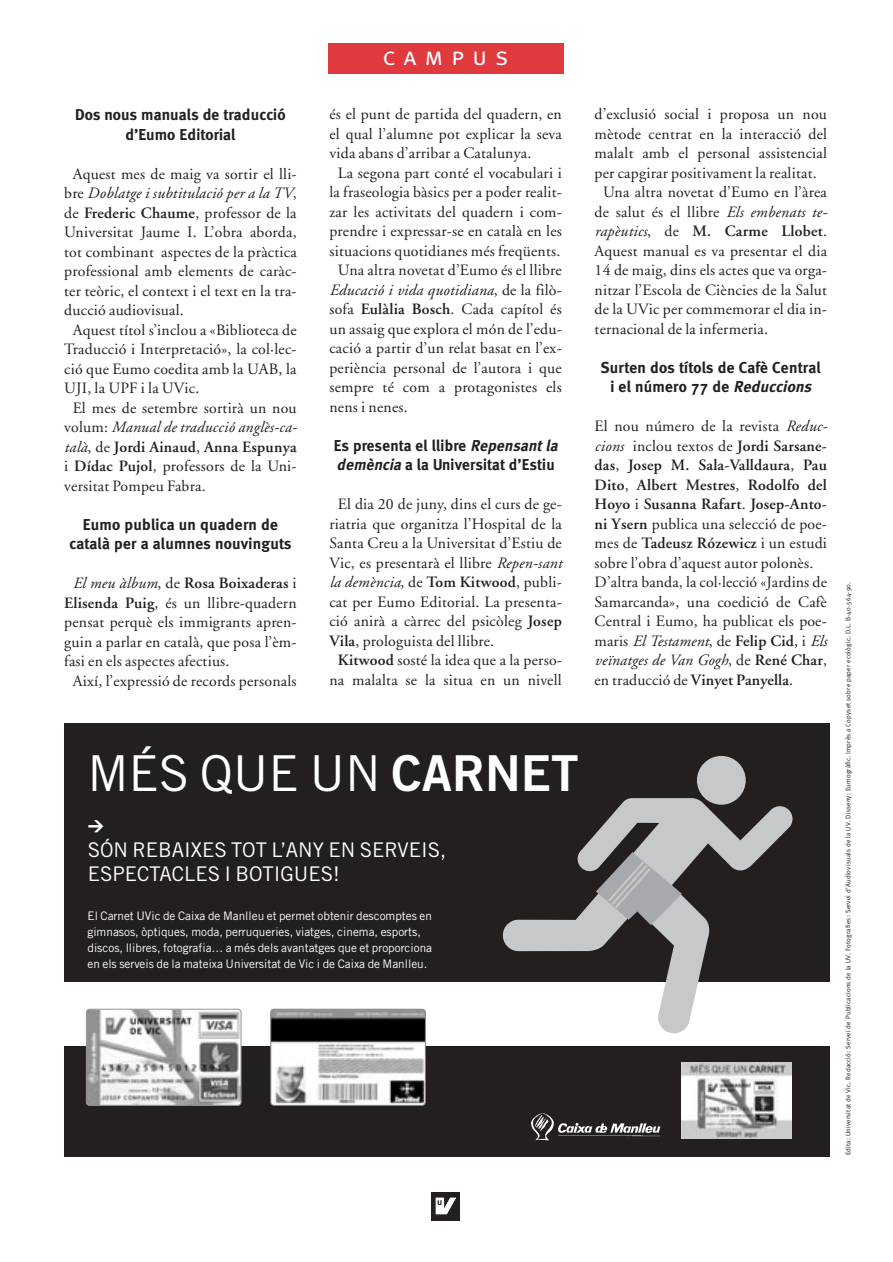
<style>
.page{position:relative;width:893px;height:1262px;background:#fff}
.page>*{position:absolute;margin:0;border:0;box-sizing:border-box;transform-origin:0 0}
.t1{font:49.5px "Trade Gothic";color:#fff}
.t2{font:25.5px "Meta Plus Normal Caps";letter-spacing:.32em;color:#fff}
.t3{font:20.25px/23.5px "Trade Gothic";color:#fff}
.t4{font:900 16.05px "DIN";color:#fff}
.t5{font:15.75px/19.5px "Adobe Garamond";letter-spacing:.015em;color:#231f1f}
.t6{font:700 15.75px/19.5px "Meta";letter-spacing:.015em;color:#231f1f;text-align:center}
.t7{font:italic 15.75px "Adobe Garamond";letter-spacing:.015em;color:#231f1f}
.t8{font:600 15.75px "Adobe Garamond";letter-spacing:.015em;color:#231f1f}
.t9{font:11.7px/16px "Trade Gothic";color:#fff}
.t10{font:8.7px "Meta Plus Bold Caps";color:#231f1f}
.t11{font:6.75px "Meta Normal";letter-spacing:.025em;color:#231f1f}
.s1{font-style:normal}
.s2{font-weight:600}
.s3{font-weight:400;font-style:italic}
.s4{font-weight:400}
.s5{font-style:italic}
.s6{font-weight:600;font-style:normal}
.s7{font-family:"Trade Gothic Bold Two"}
</style>
<div class="page">
<div style="left:431px;top:1192px;width:29px;height:28px;background:#231f1f"></div>
<svg style="left:436px;top:1197px;width:20px;height:17px"></svg>
<div style="left:328px;top:43px;width:235px;height:30px;background:#e0393e"></div>
<div style="left:64px;top:723px;width:765px;height:434px;background:#231f1f"></div>
<div style="left:60px;top:982px;width:774px;height:64px;background:#fff"></div>
<svg style="left:502px;top:798px;width:290px;height:235px"></svg>
<div style="left:697px;top:756px;width:48px;height:48px;background:#c7c8ca;border-radius:50%"></div>
<svg style="left:596px;top:852px;width:86px;height:73px;background:#a1a1a4"></svg>
<img style="left:271px;top:1009px;width:154px;height:96px;border-radius:3px">
<div style="left:270px;top:1009px;width:155px;height:96px;border:1px solid #808284;border-radius:3px"></div>
<img style="left:87px;top:1009px;width:154px;height:96px;border-radius:3px">
<div style="left:86px;top:1009px;width:155px;height:96px;border:1px solid #939497;border-radius:3px"></div>
<img style="left:531px;top:1113px;width:130px;height:28px">
<img style="left:681px;top:1062px;width:110px;height:76px">
<p class="t6" style="left:75px;top:107px;width:212px">Dos nous manuals de traducció d’Eumo Editorial</p>
<p class="t5" style="left:73px;top:165px;width:225px">Aquest mes de maig va sortir el lli-</p>
<p class="t7" style="left:64px;top:187px;width:234px"><span class="s1">bre</span> Doblatge i subtitulació per a la TV<span class="s1">,</span></p>
<p class="t5" style="left:64px;top:204px;width:234px">de <span class="s2">Frederic Chaume</span>, professor de la</p>
<p class="t5" style="left:64px;top:224px;width:234px">Universitat Jaume I. L’obra aborda,</p>
<p class="t5" style="left:64px;top:243px;width:234px">tot combinant aspectes de la pràctica</p>
<p class="t5" style="left:64px;top:263px;width:234px">professional amb elements de caràc-</p>
<p class="t5" style="left:64px;top:282px;width:234px">ter teòric, el context i el text en la tra-</p>
<p class="t5" style="left:64px;top:302px;width:121px">ducció audiovisual.</p>
<p class="t5" style="left:73px;top:321px;width:225px">Aquest títol s’inclou a «Biblioteca de</p>
<p class="t5" style="left:64px;top:341px;width:234px">Traducció i Interpretació», la col·lec-</p>
<p class="t5" style="left:64px;top:360px;width:234px">ció que Eumo coedita amb la UAB, la</p>
<p class="t5" style="left:64px;top:380px;width:137px">UJI, la UPF i la UVic.</p>
<p class="t5" style="left:73px;top:399px;width:225px">El mes de setembre sortirà un nou</p>
<p class="t7" style="left:64px;top:421px;width:233px"><span class="s1">volum:</span> Manual de traducció anglès-ca-</p>
<p class="t8" style="left:64px;top:440px;width:234px"><span class="s3">talà</span><span class="s4">, de</span> Jordi Ainaud<span class="s4">,</span> Anna Espunya</p>
<p class="t5" style="left:64px;top:458px;width:234px">i <span class="s2">Dídac Pujol</span>, professors de la Uni-</p>
<p class="t5" style="left:64px;top:477px;width:143px">versitat Pompeu Fabra.</p>
<p class="t6" style="left:69px;top:516px;width:224px">Eumo publica un quadern de català per a alumnes nouvinguts</p>
<p class="t8" style="left:73px;top:577px;width:225px"><span class="s3">El meu àlbum</span><span class="s4">, de</span> Rosa Boixaderas <span class="s4">i</span></p>
<p class="t5" style="left:64px;top:594px;width:234px"><span class="s2">Elisenda Puig</span>, és un llibre-quadern</p>
<p class="t5" style="left:64px;top:614px;width:234px">pensat perquè els immigrants apren-</p>
<p class="t5" style="left:64px;top:633px;width:234px">guin a parlar en català, que posa l’èm-</p>
<p class="t5" style="left:64px;top:653px;width:167px">fasi en els aspectes afectius.</p>
<p class="t5" style="left:73px;top:672px;width:225px">Així, l’expressió de records personals</p>
<h2 class="t2" style="left:383px;top:42px;width:127px">campus</h2>
<p class="t5" style="left:329px;top:106px;width:234px">és el punt de partida del quadern, en</p>
<p class="t5" style="left:329px;top:125px;width:234px">el qual l’alumne pot explicar la seva</p>
<p class="t5" style="left:329px;top:145px;width:204px">vida abans d’arribar a Catalunya.</p>
<p class="t5" style="left:338px;top:164px;width:225px">La segona part conté el vocabulari i</p>
<p class="t5" style="left:329px;top:184px;width:234px">la fraseologia bàsics per a poder realit-</p>
<p class="t5" style="left:329px;top:203px;width:234px">zar les activitats del quadern i com-</p>
<p class="t5" style="left:329px;top:223px;width:234px">prendre i expressar-se en català en les</p>
<p class="t5" style="left:329px;top:242px;width:232px">situacions quotidianes més freqüents.</p>
<p class="t5" style="left:338px;top:262px;width:225px">Una altra novetat d’Eumo és el llibre</p>
<p class="t7" style="left:329px;top:283px;width:234px">Educació i vida quotidiana<span class="s1">, de la filò-</span></p>
<p class="t5" style="left:329px;top:301px;width:234px">sofa <span class="s2">Eulàlia Bosch</span>. Cada capítol és</p>
<p class="t5" style="left:329px;top:320px;width:234px">un assaig que explora el món de l’edu-</p>
<p class="t5" style="left:329px;top:340px;width:234px">cació a partir d’un relat basat en l’ex-</p>
<p class="t5" style="left:329px;top:359px;width:234px">periència personal de l’autora i que</p>
<p class="t5" style="left:329px;top:379px;width:234px">sempre té com a protagonistes els</p>
<p class="t5" style="left:329px;top:398px;width:80px">nens i nenes.</p>
<p class="t6" style="left:334px;top:437px;width:228px;text-align:left">Es presenta el llibre <span class="s5">Repensant la demència</span>a la Universitat d’Estiu</p>
<p class="t5" style="left:338px;top:496px;width:225px">El dia 20 de juny, dins el curs de ge-</p>
<p class="t5" style="left:329px;top:515px;width:234px">riatria que organitza l’Hospital de la</p>
<p class="t5" style="left:329px;top:535px;width:234px">Santa Creu a la Universitat d’Estiu de</p>
<p class="t5" style="left:329px;top:554px;width:234px">Vic, es presentarà el llibre <span class="s5">Repen-sant</span></p>
<p class="t7" style="left:329px;top:576px;width:234px">la demència<span class="s1">, de</span> <span class="s6">Tom Kitwood</span><span class="s1">, publi-</span></p>
<p class="t5" style="left:329px;top:593px;width:234px">cat per Eumo Editorial. La presenta-</p>
<p class="t5" style="left:329px;top:613px;width:234px">ció anirà a càrrec del psicòleg <span class="s2">Josep</span></p>
<p class="t5" style="left:329px;top:632px;width:166px"><span class="s2">Vila</span>, prologuista del llibre.</p>
<p class="t5" style="left:338px;top:652px;width:225px"><span class="s2">Kitwood</span> sosté la idea que a la perso-</p>
<p class="t5" style="left:329px;top:671px;width:234px">na malalta se la situa en un nivell</p>
<p class="t5" style="left:594px;top:106px;width:234px">d’exclusió social i proposa un nou</p>
<p class="t5" style="left:594px;top:125px;width:234px">mètode centrat en la interacció del</p>
<p class="t5" style="left:594px;top:145px;width:234px">malalt amb el personal assistencial</p>
<p class="t5" style="left:594px;top:164px;width:224px">per capgirar positivament la realitat.</p>
<p class="t5" style="left:603px;top:184px;width:225px">Una altra novetat d’Eumo en l’àrea</p>
<p class="t5" style="left:594px;top:203px;width:233px">de salut és el llibre <span class="s5">Els embenats te-</span></p>
<p class="t8" style="left:594px;top:225px;width:234px"><span class="s3">rapèutics</span><span class="s4">, de</span> M. Carme Llobet<span class="s4">.</span></p>
<p class="t5" style="left:594px;top:242px;width:234px">Aquest manual es va presentar el dia</p>
<p class="t5" style="left:594px;top:262px;width:234px">14 de maig, dins els actes que va orga-</p>
<p class="t5" style="left:594px;top:281px;width:234px">nitzar l’Escola de Ciències de la Salut</p>
<p class="t5" style="left:594px;top:301px;width:234px">de la UVic per commemorar el dia in-</p>
<p class="t5" style="left:594px;top:320px;width:175px">ternacional de la infermeria.</p>
<p class="t6" style="left:601px;top:359px;width:221px">Surten dos títols de Cafè Central i el número 77 de <span class="s5">Reduccions</span></p>
<p class="t5" style="left:594px;top:418px;width:234px">El nou número de la revista <span class="s5">Reduc&shy;cions</span> inclou textos de <span class="s2">Jordi Sarsane&shy;das</span>, <span class="s2">Josep M. Sala-Valldaura</span>, <span class="s2">Pau Dito</span>, <span class="s2">Albert Mestres</span>, <span class="s2">Rodolfo del Hoyo</span> i <span class="s2">Susanna Rafart</span>. <span class="s2">Josep-Anto&shy;ni Ysern</span> publica una selecció de poe&shy;mes de <span class="s2">Tadeusz Rózewicz</span> i un estudi sobre l’obra d’aquest autor polonès.<br>D’altra banda, la col·lecció «Jardins de Samarcanda», una coedició de Cafè Central i Eumo, ha publicat els poe&shy;maris <span class="s5">El Testament</span>, de <span class="s2">Felip Cid</span>, i <span class="s5">Els veïnatges de Van Gogh</span>, de <span class="s2">René Char</span>, en traducció de <span class="s2">Vinyet Panyella</span>.</p>
<h1 class="t1" style="left:87px;top:755px;width:493px">MÉS QUE UN <span class="s7">CARNET</span></h1>
<p class="t4" style="left:88px;top:819px;width:18px">&gt;</p>
<p class="t3" style="left:88px;top:840px;width:360px">SÓN REBAIXES TOT L’ANY EN SERVEIS,<br>ESPECTACLES I BOTIGUES!</p>
<p class="t9" style="left:87px;top:908px;width:346px">El Carnet UVic de Caixa de Manlleu et permet obtenir descomptes en gimnasos, òptiques, moda, perruqueries, viatges, cinema, esports, discos, llibres, fotografia… a més dels avantatges que et proporciona en els serveis de la mateixa Universitat de Vic i de Caixa de Manlleu.</p>
<p class="t11" style="left:845px;top:1155px;width:575px;rotate:-90deg">Edita: Universitat de Vic. Redacció: Servei de Publicacions de la UV. Fotografies: Servei d’Audiovisuals de la UV. Disseny: Eumogràfic. Imprès a Copyset sobre paper ecològic. D.L. B-40.564-90.</p>
<p class="t10" style="left:437px;top:1196px;width:7px">u</p>
</div>
